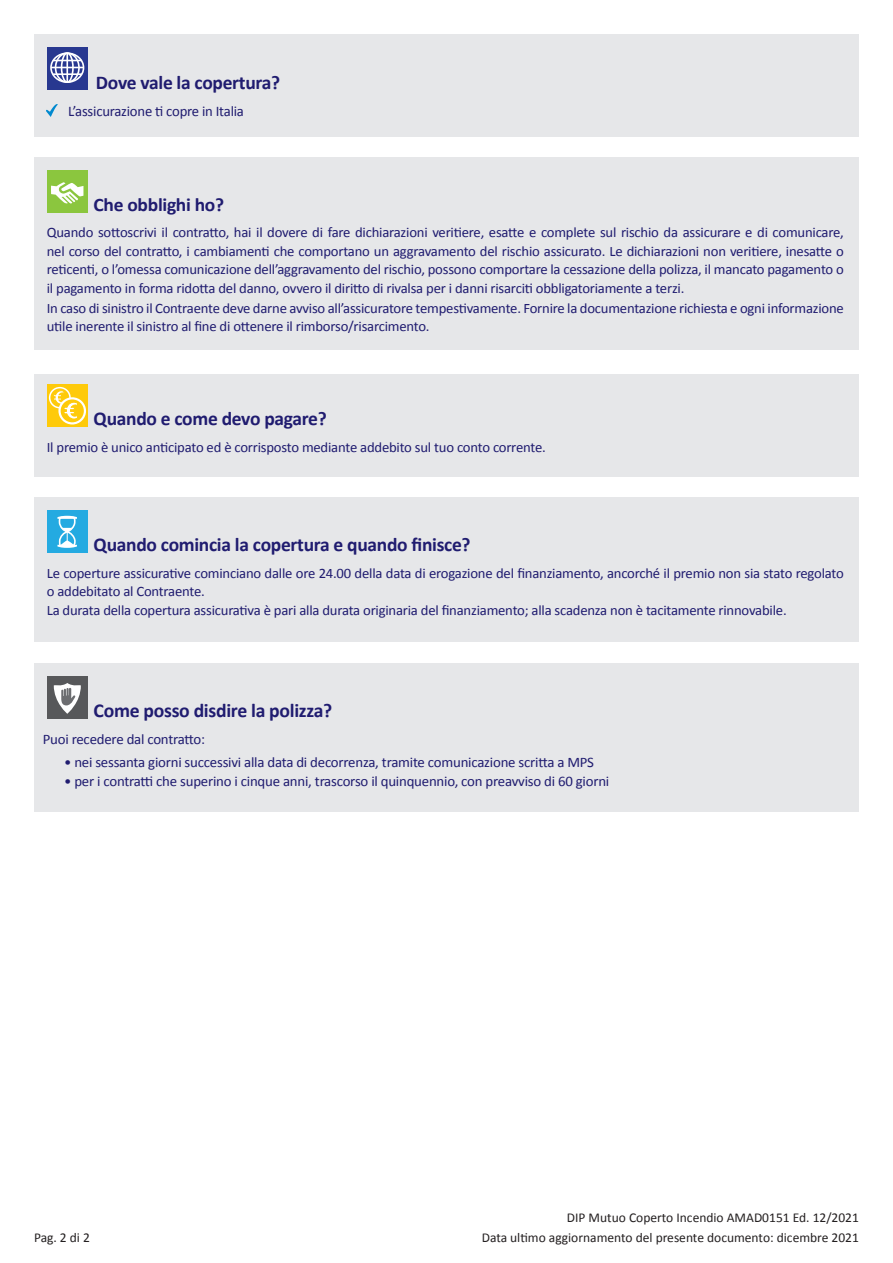
<style>
.page{position:relative;width:893px;height:1263px;background:#fff}
.page>*{position:absolute;margin:0;border:0;box-sizing:border-box;transform-origin:0 0}
.t1{font:700 19.65px "Calibri";letter-spacing:-.015em;color:#201c70}
.t2{font:700 19.5px "Calibri";letter-spacing:-.015em;color:#201c70}
.t3{font:700 19.05px "Calibri";letter-spacing:-.015em;color:#201c70}
.t4{font:14.7px "Calibri";letter-spacing:-.015em;color:#201c70}
.t5{font:14.55px "Calibri";letter-spacing:-.015em;color:#201c70}
.t6{font:14.4px/18.5px "Calibri";letter-spacing:-.015em;color:#201c70}
.t7{font:13.5px/19.2px "Calibri";color:#231f20;text-align:right}
</style>
<div class="page">
<div style="left:34px;top:34px;width:825px;height:102px;background:#e6e7e9"></div>
<svg style="left:47px;top:47px;width:41px;height:42px"></svg>
<div style="left:50px;top:52px;width:34px;height:31px;border:2px solid #fff;border-radius:50%"></div>
<div style="left:55px;top:52px;width:25px;height:31px;border:2px solid #fff;border-radius:50%"></div>
<div style="left:61px;top:52px;width:13px;height:31px;border:2px solid #fff;border-radius:50%"></div>
<hr style="left:66px;top:53px;width:2px;height:30px;background:#fff">
<svg style="left:53px;top:60px;width:29px;height:1px"></svg>
<hr style="left:53px;top:73px;width:29px;height:2px;background:#fff">
<hr style="left:51px;top:67px;width:33px;height:1px;background:#fff">
<svg style="left:47px;top:104px;width:11px;height:12px"></svg>
<div style="left:34px;top:157px;width:825px;height:193px;background:#e6e7e9"></div>
<div style="left:47px;top:170px;width:41px;height:43px;background:#8bc63e"></div>
<svg style="left:51px;top:182px;width:33px;height:22px"></svg>
<div style="left:34px;top:374px;width:825px;height:102px;background:#e6e7e9"></div>
<svg style="left:47px;top:384px;width:41px;height:43px"></svg>
<div style="left:49px;top:387px;width:22px;height:21px;border:2px solid #fff;border-radius:50%"></div>
<svg style="left:60px;top:398px;width:25px;height:25px"></svg>
<div style="left:58px;top:397px;width:28px;height:27px;border:2px solid #fff;border-radius:50%"></div>
<svg style="left:53px;top:390px;width:26px;height:30px"></svg>
<div style="left:34px;top:497px;width:825px;height:145px;background:#e6e7e9"></div>
<div style="left:47px;top:510px;width:41px;height:43px;background:#24aae1"></div>
<svg style="left:57px;top:516px;width:20px;height:32px"></svg>
<div style="left:34px;top:663px;width:825px;height:149px;background:#e6e7e9"></div>
<div style="left:47px;top:676px;width:41px;height:43px;background:#57585a"></div>
<svg style="left:54px;top:683px;width:27px;height:31px"></svg>
<h2 class="t2" style="left:96px;top:70px;width:186px">Dove vale la copertura?</h2>
<p class="t4" style="left:68px;top:102px;width:177px">L’assicurazione ti copre in Italia</p>
<h3 class="t3" style="left:94px;top:192px;width:132px">Che obblighi ho?</h3>
<p class="t6" style="left:47px;top:223px;width:799px;text-align:justify">Quando sottoscrivi il contratto, hai il dovere di fare dichiarazioni veritiere, esatte e complete sul rischio da assicurare e di comunicare, nel corso del contratto, i cambiamenti che comportano un aggravamento del rischio assicurato. Le dichiarazioni non veritiere, inesatte o reticenti, o l’omessa comunicazione dell’aggravamento del rischio, possono comportare la cessazione della polizza, il mancato pagamento o il pagamento in forma ridotta del danno, ovvero il diritto di rivalsa per i danni risarciti obbligatoriamente a terzi.</p>
<p class="t6" style="left:47px;top:299px;width:799px">In caso di sinistro il Contraente deve darne avviso all’assicuratore tempestivamente. Fornire la documentazione richiesta e ogni informazione utile inerente il sinistro al fine di ottenere il rimborso/risarcimento.</p>
<h2 class="t2" style="left:94px;top:406px;width:235px">Quando e come devo pagare?</h2>
<p class="t6" style="left:47px;top:438px;width:501px">Il premio è unico anticipato ed è corrisposto mediante addebito sul tuo conto corrente.</p>
<h2 class="t2" style="left:94px;top:532px;width:378px">Quando comincia la copertura e quando finisce?</h2>
<p class="t6" style="left:47px;top:564px;width:799px">Le coperture assicurative cominciano dalle ore 24.00 della data di erogazione del finanziamento, ancorché il premio non sia stato regolato o addebitato al Contraente.<br>La durata della copertura assicurativa è pari alla durata originaria del finanziamento; alla scadenza non è tacitamente rinnovabile.</p>
<h1 class="t1" style="left:94px;top:698px;width:240px">Come posso disdire la polizza?</h1>
<p class="t5" style="left:43px;top:730px;width:164px">Puoi recedere dal contratto:</p>
<p class="t5" style="left:64px;top:753px;width:532px">• nei sessanta giorni successivi alla data di decorrenza, tramite comunicazione scritta a MPS</p>
<p class="t5" style="left:64px;top:772px;width:547px">• per i contratti che superino i cinque anni, trascorso il quinquennio, con preavviso di 60 giorni</p>
<p class="t7" style="left:34px;top:1228px;width:57px">Pag. 2 di 2</p>
<p class="t7" style="left:482px;top:1208px;width:379px">DIP Mutuo Coperto Incendio AMAD0151 Ed. 12/2021<br>Data ultimo aggiornamento del presente documento: dicembre 2021</p>
</div>
